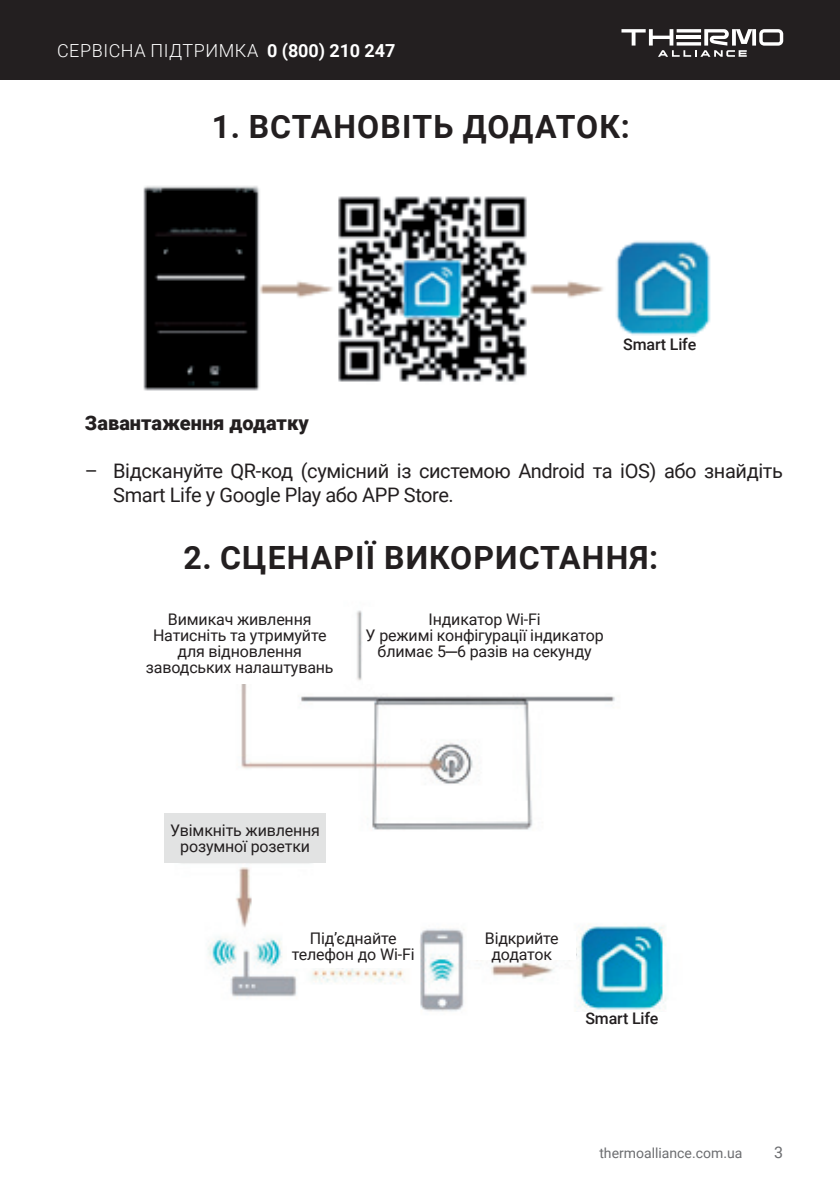
<style>
.page{position:relative;width:840px;height:1191px;background:#fff}
.page>*{position:absolute;margin:0;border:0;box-sizing:border-box;transform-origin:0 0}
.t1{font:700 32px "Roboto";letter-spacing:.035em;color:#231f20}
.t2{font:20px/24px "Roboto";letter-spacing:-.02em;color:#231f20}
.t3{font:900 20px "Roboto";color:#231f20}
.t4{font:300 18px "Roboto";letter-spacing:.03em;color:#fff}
.t5{font:16px/16px "Roboto";letter-spacing:-.01em;color:#231f20;text-align:center}
.t6{font:500 16px "Roboto";letter-spacing:-.01em;color:#231f20}
.t7{font:16px "Roboto";color:#6c6d70}
.t8{font:14px "Roboto";color:#6c6d70}
.s1{font-weight:700}
.s2{font-family:"Century Gothic"}
</style>
<div class="page">
<div style="left:0;top:0;width:839px;height:80px;background:#231f20"></div>
<svg style="left:621px;top:29px;width:161px;height:28px"></svg>
<img style="left:143px;top:186px;width:568px;height:205px">
<img style="left:181px;top:610px;width:487px;height:402px">
<div style="left:363px;top:608px;width:281px;height:76px;background:#fff"></div>
<div style="left:120px;top:608px;width:231px;height:76px;background:#fff"></div>
<div style="left:467px;top:931px;width:109px;height:28px;background:#fff"></div>
<div style="left:287px;top:931px;width:131px;height:37px;background:#fff"></div>
<div style="left:164px;top:813px;width:162px;height:50px;background:#e2e3e3"></div>
<div style="left:605px;top:337px;width:108px;height:26px;background:#fff"></div>
<p class="t4" style="left:57px;top:38px;width:339px">СЕРВІСНА ПІДТРИМКА <span class="s1">0 (800) 210 247</span></p>
<h1 class="t1" style="left:212px;top:104px;width:419px">1. ВСТАНОВІТЬ ДОДАТОК:</h1>
<p class="t6" style="left:623px;top:333px;width:74px">Smart Life</p>
<p class="t3" style="left:85px;top:409px;width:225px">Завантаження додатку</p>
<p class="t2" style="left:113px;top:458px;width:671px;text-indent:-28px">– Відскануйте QR-код (сумісний із системою Android та iOS) або знайдіть<br>Smart Life у Google Play або APP Store.</p>
<h1 class="t1" style="left:183px;top:535px;width:476px">2. СЦЕНАРІЇ ВИКОРИСТАННЯ:</h1>
<p class="t5" style="left:365px;top:610px;width:239px">Індикатор Wi-Fi<br>У режимі конфігурації індикатор блимає 5<span class="s2">─</span>6 разів на секунду</p>
<p class="t5" style="left:146px;top:610px;width:189px">Вимикач живлення<br>Натисніть та утримуйте для відновлення заводських налаштувань</p>
<p class="t5" style="left:170px;top:822px;width:151px">Увімкніть живлення розумної розетки</p>
<p class="t5" style="left:291px;top:929px;width:124px">Під’єднайте телефон до Wi-Fi</p>
<p class="t5" style="left:484px;top:929px;width:75px">Відкрийте додаток</p>
<p class="t6" style="left:585px;top:1007px;width:74px">Smart Life</p>
<p class="t8" style="left:599px;top:1142px;width:144px">thermoalliance.com.ua</p>
<p class="t7" style="left:773px;top:1140px;width:10px">3</p>
</div>
